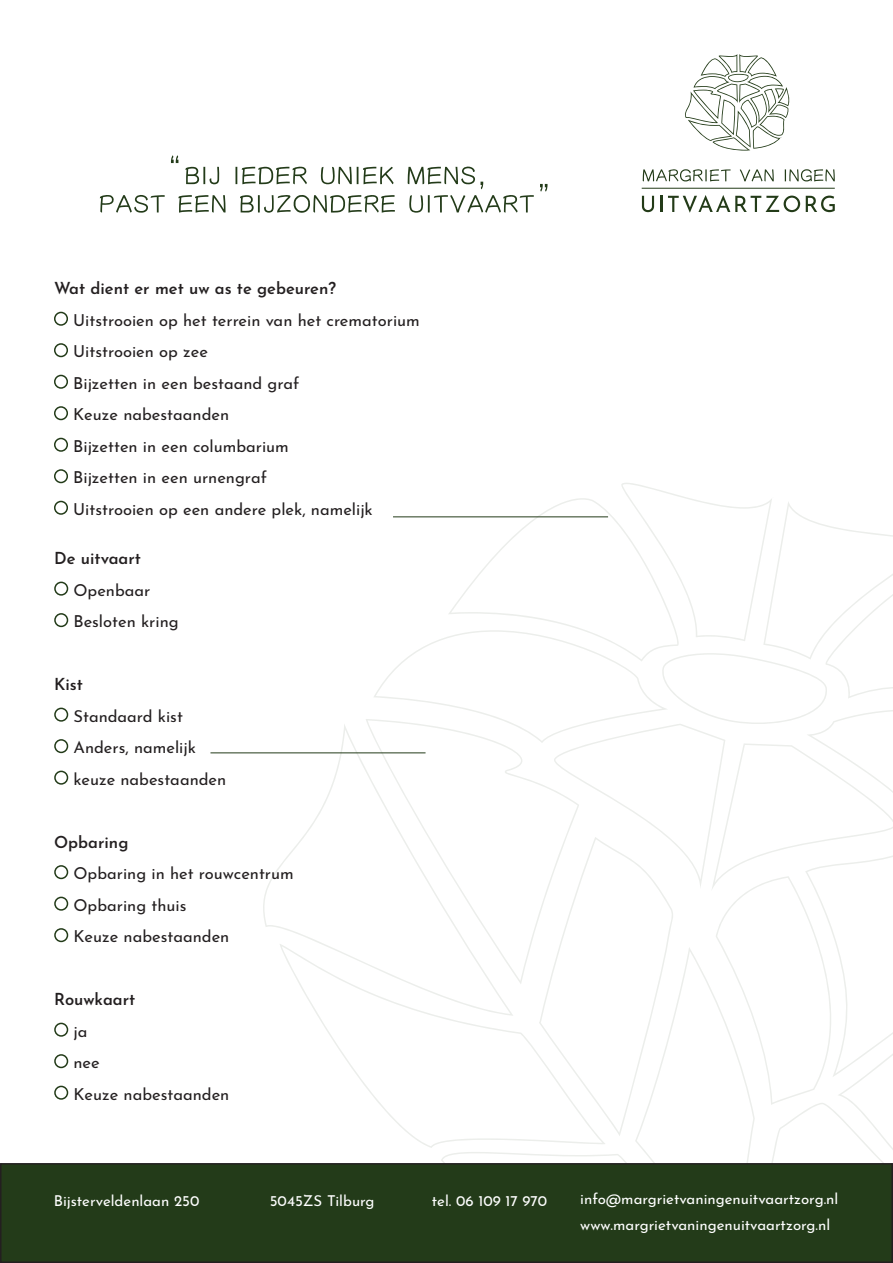
<style>
.page{position:relative;width:893px;height:1263px;background:#fff}
.page>*{position:absolute;margin:0;border:0;box-sizing:border-box;transform-origin:0 0}
.t1{font:16.5px/31.5px "Josefin Sans";color:#231f20}
.t2{font:600 16.5px "Josefin Sans";color:#231f20}
.t3{font:15px/25.5px "Josefin Sans";color:#fff}
</style>
<div class="page">
<svg style="left:261px;top:723px;width:112px;height:220px"></svg>
<svg style="left:280px;top:943px;width:93px;height:153px"></svg>
<svg style="left:373px;top:483px;width:520px;height:680px"></svg>
<div style="left:1px;top:1164px;width:891px;height:98px;background:#233b19"></div>
<div style="left:0;top:1163px;width:893px;height:100px;border:2px solid #231f20"></div>
<svg style="left:685px;top:54px;width:105px;height:97px"></svg>
<svg style="left:643px;top:169px;width:87px;height:13px"></svg>
<svg style="left:740px;top:169px;width:34px;height:12px"></svg>
<svg style="left:785px;top:169px;width:50px;height:13px"></svg>
<hr style="left:642px;top:188px;width:193px;height:1px;background:#233b18">
<svg style="left:642px;top:196px;width:12px;height:16px"></svg>
<hr style="left:660px;top:196px;width:3px;height:16px;background:#233b18">
<svg style="left:668px;top:195px;width:132px;height:18px"></svg>
<svg style="left:806px;top:196px;width:29px;height:16px"></svg>
<svg style="left:171px;top:155px;width:7px;height:8px"></svg>
<svg style="left:185px;top:167px;width:34px;height:17px"></svg>
<svg style="left:235px;top:166px;width:72px;height:18px"></svg>
<svg style="left:321px;top:167px;width:73px;height:17px"></svg>
<svg style="left:100px;top:195px;width:65px;height:18px"></svg>
<svg style="left:178px;top:195px;width:48px;height:18px"></svg>
<svg style="left:240px;top:195px;width:155px;height:18px"></svg>
<svg style="left:408px;top:166px;width:126px;height:47px"></svg>
<svg style="left:540px;top:184px;width:8px;height:8px"></svg>
<div style="left:54px;top:312px;width:14px;height:14px;border:2px solid #233b19;border-radius:50%"></div>
<div style="left:54px;top:343px;width:14px;height:14px;border:2px solid #233b19;border-radius:50%"></div>
<div style="left:54px;top:375px;width:14px;height:14px;border:2px solid #233b19;border-radius:50%"></div>
<div style="left:54px;top:406px;width:14px;height:14px;border:2px solid #233b19;border-radius:50%"></div>
<div style="left:54px;top:438px;width:14px;height:14px;border:2px solid #233b19;border-radius:50%"></div>
<div style="left:54px;top:469px;width:14px;height:14px;border:2px solid #233b19;border-radius:50%"></div>
<div style="left:54px;top:501px;width:14px;height:14px;border:2px solid #233b19;border-radius:50%"></div>
<hr style="left:393px;top:517px;width:215px;height:1px;background:#233b19">
<hr style="left:210px;top:753px;width:216px;height:1px;background:#233b19">
<div style="left:54px;top:582px;width:14px;height:14px;border:2px solid #233b19;border-radius:50%"></div>
<div style="left:54px;top:613px;width:14px;height:14px;border:2px solid #233b19;border-radius:50%"></div>
<div style="left:54px;top:708px;width:14px;height:14px;border:2px solid #233b19;border-radius:50%"></div>
<div style="left:54px;top:739px;width:14px;height:14px;border:2px solid #233b19;border-radius:50%"></div>
<div style="left:54px;top:771px;width:14px;height:14px;border:2px solid #233b19;border-radius:50%"></div>
<div style="left:54px;top:865px;width:14px;height:14px;border:2px solid #233b19;border-radius:50%"></div>
<div style="left:54px;top:897px;width:14px;height:14px;border:2px solid #233b19;border-radius:50%"></div>
<div style="left:54px;top:928px;width:14px;height:14px;border:2px solid #233b19;border-radius:50%"></div>
<div style="left:54px;top:1023px;width:14px;height:14px;border:2px solid #233b19;border-radius:50%"></div>
<div style="left:54px;top:1054px;width:14px;height:14px;border:2px solid #233b19;border-radius:50%"></div>
<div style="left:54px;top:1086px;width:14px;height:14px;border:2px solid #233b19;border-radius:50%"></div>
<p class="t2" style="left:54px;top:274px;width:284px">Wat dient er met uw as te gebeuren?</p>
<p class="t1" style="left:73px;top:302px;width:348px">Uitstrooien op het terrein van het crematorium<br>Uitstrooien op zee<br>Bijzetten in een bestaand graf<br>Keuze nabestaanden<br>Bijzetten in een columbarium<br>Bijzetten in een urnengraf<br>Uitstrooien op een andere plek, namelijk</p>
<p class="t2" style="left:54px;top:544px;width:88px">De uitvaart</p>
<p class="t1" style="left:73px;top:572px;width:107px">Openbaar<br>Besloten kring</p>
<p class="t2" style="left:54px;top:670px;width:30px">Kist</p>
<p class="t1" style="left:73px;top:698px;width:154px">Standaard kist<br>Anders, namelijk keuze nabestaanden</p>
<p class="t2" style="left:54px;top:828px;width:76px">Opbaring</p>
<p class="t1" style="left:73px;top:856px;width:222px">Opbaring in het rouwcentrum<br>Opbaring thuis<br>Keuze nabestaanden</p>
<p class="t2" style="left:54px;top:985px;width:83px">Rouwkaart</p>
<p class="t1" style="left:73px;top:1013px;width:157px">ja<br>nee<br>Keuze nabestaanden</p>
<p class="t3" style="left:54px;top:1186px;width:147px">Bijsterveldenlaan 250</p>
<p class="t3" style="left:270px;top:1186px;width:106px">5045ZS Tilburg</p>
<p class="t3" style="left:432px;top:1186px;width:117px">tel. 06 109 17 970</p>
<p class="t3" style="left:580px;top:1184px;width:260px">info@margrietvaningenuitvaartzorg.nl www.margrietvaningenuitvaartzorg.nl</p>
</div>
